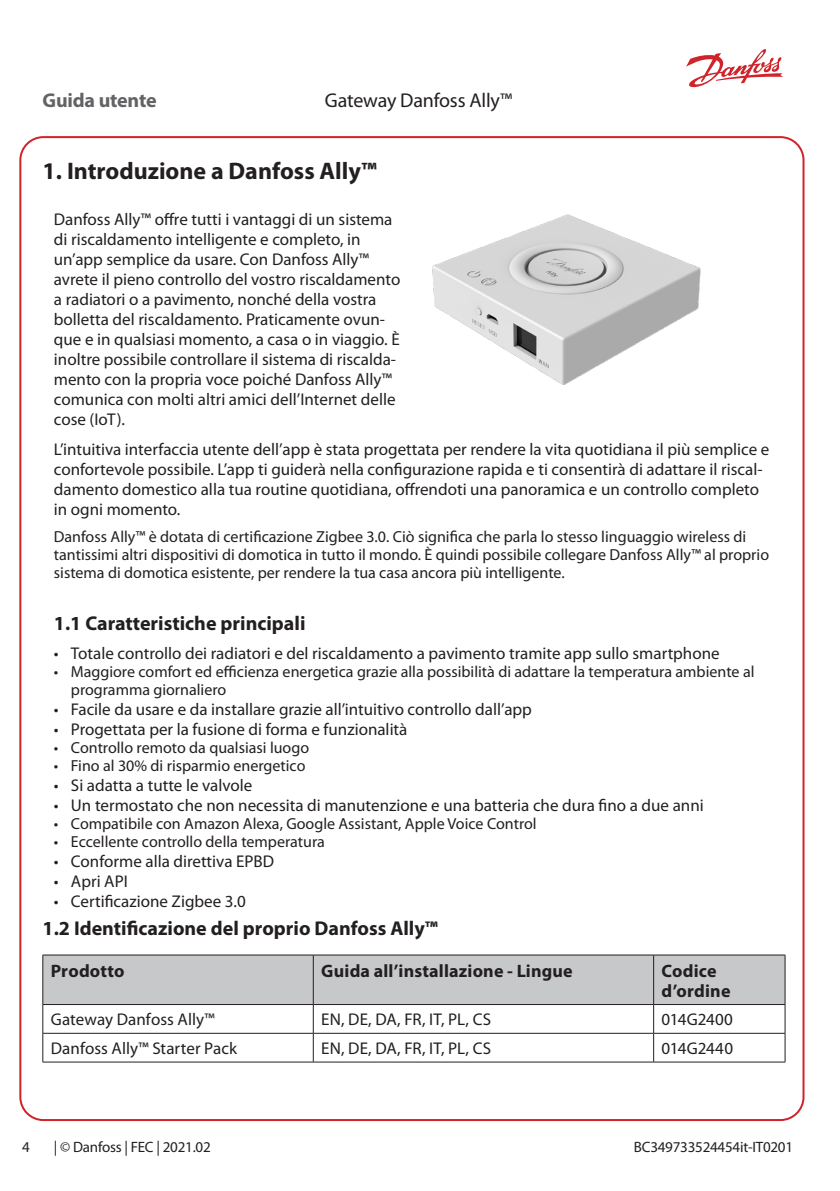
<style>
.page{position:relative;width:840px;height:1191px;background:#fff}
.page>*{position:absolute;margin:0;border:0;box-sizing:border-box;transform-origin:0 0}
.Paragraph_Style_3{font:700 24px "Myriad Pro";color:#231f20}
.Drawing_text{font:700 20px "Myriad Pro";color:#231f20}
.t1{font:20px "Myriad Pro";letter-spacing:-.01em;color:#231f20}
.t2{font:700 20px "Myriad Pro";letter-spacing:-.01em;color:#636366}
.Body_copy{font:700 18px/20px "Myriad Pro";letter-spacing:.01em;color:#231f20}
.Drawing_text-2{font:17px/20px "Myriad Pro";color:#231f20}
.Body_copy-2{font:17px "Myriad Pro";letter-spacing:.005em;color:#231f20}
.Drawing_text-3{font:16px/18px "Myriad Pro";color:#231f20}
.t3{font:15px "Myriad Pro";letter-spacing:-.015em;color:#231f20}
</style>
<div class="page">
<svg style="left:686px;top:49px;width:96px;height:39px"></svg>
<img style="left:432px;top:214px;width:269px;height:171px">
<hr style="left:43px;top:954px;width:270px;height:1px;background:#231f20">
<hr style="left:313px;top:954px;width:340px;height:1px;background:#231f20">
<hr style="left:653px;top:954px;width:131px;height:1px;background:#231f20">
<svg style="left:42px;top:955px;width:743px;height:106px"></svg>
<hr style="left:43px;top:1061px;width:270px;height:1px;background:#231f20">
<hr style="left:313px;top:1061px;width:340px;height:1px;background:#231f20">
<hr style="left:653px;top:1061px;width:131px;height:1px;background:#231f20">
<p class="t2" style="left:43px;top:89px;width:115px">Guida utente</p>
<p class="t1" style="left:325px;top:89px;width:189px">Gateway Danfoss Ally™</p>
<p class="Paragraph_Style_3" style="left:43px;top:157px;width:335px">1. Introduzione a Danfoss Ally™</p>
<p class="Drawing_text-2" style="left:54px;top:210px;width:348px">Danfoss Ally™ offre tutti i vantaggi di un sistema di riscaldamento intelligente e completo, in un’app semplice da usare. Con Danfoss Ally™ avrete il pieno controllo del vostro riscaldamento a radiatori o a pavimento, nonché della vostra bolletta del riscaldamento. Praticamente ovun&shy;que e in qualsiasi momento, a casa o in viaggio. È inoltre possibile controllare il sistema di riscalda&shy;mento con la propria voce poiché Danfoss Ally™ comunica con molti altri amici dell’Internet delle cose (IoT).</p>
<p class="Drawing_text-2" style="left:54px;top:439px;width:716px">L’intuitiva interfaccia utente dell’app è stata progettata per rendere la vita quotidiana il più semplice e confortevole possibile. L’app ti guiderà nella configurazione rapida e ti consentirà di adattare il riscal&shy;damento domestico alla tua routine quotidiana, offrendoti una panoramica e un controllo completo in ogni momento.</p>
<p class="Drawing_text-3" style="left:54px;top:527px;width:716px">Danfoss Ally™ è dotata di certificazione Zigbee 3.0. Ciò significa che parla lo stesso linguaggio wireless di tantissimi altri dispositivi di domotica in tutto il mondo. È quindi possibile collegare Danfoss Ally™ al proprio sistema di domotica esistente, per rendere la tua casa ancora più intelligente.</p>
<p class="Drawing_text" style="left:54px;top:611px;width:253px">1.1 Caratteristiche principali</p>
<p class="Drawing_text-2" style="left:54px;top:644px;width:667px">• Totale controllo dei radiatori e del riscaldamento a pavimento tramite app sullo smartphone</p>
<p class="Drawing_text-3" style="left:71px;top:663px;width:684px;text-indent:-17px">• Maggiore comfort ed efficienza energetica grazie alla possibilità di adattare la temperatura ambiente al programma giornaliero</p>
<p class="Drawing_text-2" style="left:54px;top:700px;width:479px">• Facile da usare e da installare grazie all’intuitivo controllo dall’app</p>
<p class="Drawing_text-2" style="left:54px;top:720px;width:355px">• Progettata per la fusione di forma e funzionalità</p>
<p class="Drawing_text-3" style="left:54px;top:739px;width:256px">• Controllo remoto da qualsiasi luogo</p>
<p class="Drawing_text-3" style="left:54px;top:757px;width:253px">• Fino al 30% di risparmio energetico</p>
<p class="Drawing_text-2" style="left:54px;top:776px;width:200px">• Si adatta a tutte le valvole</p>
<p class="Drawing_text-2" style="left:54px;top:796px;width:651px">• Un termostato che non necessita di manutenzione e una batteria che dura fino a due anni</p>
<p class="Drawing_text-3" style="left:54px;top:815px;width:484px">• Compatibile con Amazon Alexa, Google Assistant, Apple Voice Control</p>
<p class="Drawing_text-3" style="left:54px;top:833px;width:272px">• Eccellente controllo della temperatura</p>
<p class="Drawing_text-2" style="left:54px;top:852px;width:222px">• Conforme alla direttiva EPBD</p>
<p class="Drawing_text-2" style="left:54px;top:872px;width:75px">• Apri API</p>
<p class="Drawing_text-2" style="left:54px;top:892px;width:193px">• Certificazione Zigbee 3.0</p>
<p class="Drawing_text" style="left:43px;top:916px;width:396px">1.2 Identificazione del proprio Danfoss Ally™</p>
<p class="Body_copy" style="left:51px;top:960px;width:75px">Prodotto</p>
<p class="Body_copy" style="left:321px;top:960px;width:253px">Guida all’installazione - Lingue</p>
<p class="Body_copy" style="left:661px;top:960px;width:70px">Codice d’ordine</p>
<p class="Body_copy-2" style="left:51px;top:1010px;width:165px">Gateway Danfoss Ally™</p>
<p class="Body_copy-2" style="left:321px;top:1010px;width:171px">EN, DE, DA, FR, IT, PL, CS</p>
<p class="Body_copy-2" style="left:661px;top:1010px;width:73px">014G2400</p>
<p class="Body_copy-2" style="left:51px;top:1039px;width:188px">Danfoss Ally™ Starter Pack</p>
<p class="Body_copy-2" style="left:321px;top:1039px;width:171px">EN, DE, DA, FR, IT, PL, CS</p>
<p class="Body_copy-2" style="left:661px;top:1039px;width:73px">014G2440</p>
<p class="t3" style="left:22px;top:1138px;width:9px">4</p>
<p class="t3" style="left:54px;top:1139px;width:158px">| © Danfoss | FEC | 2021.02</p>
<p class="t3" style="left:633px;top:1139px;width:161px">BC349733524454it-IT0201</p>
</div>
